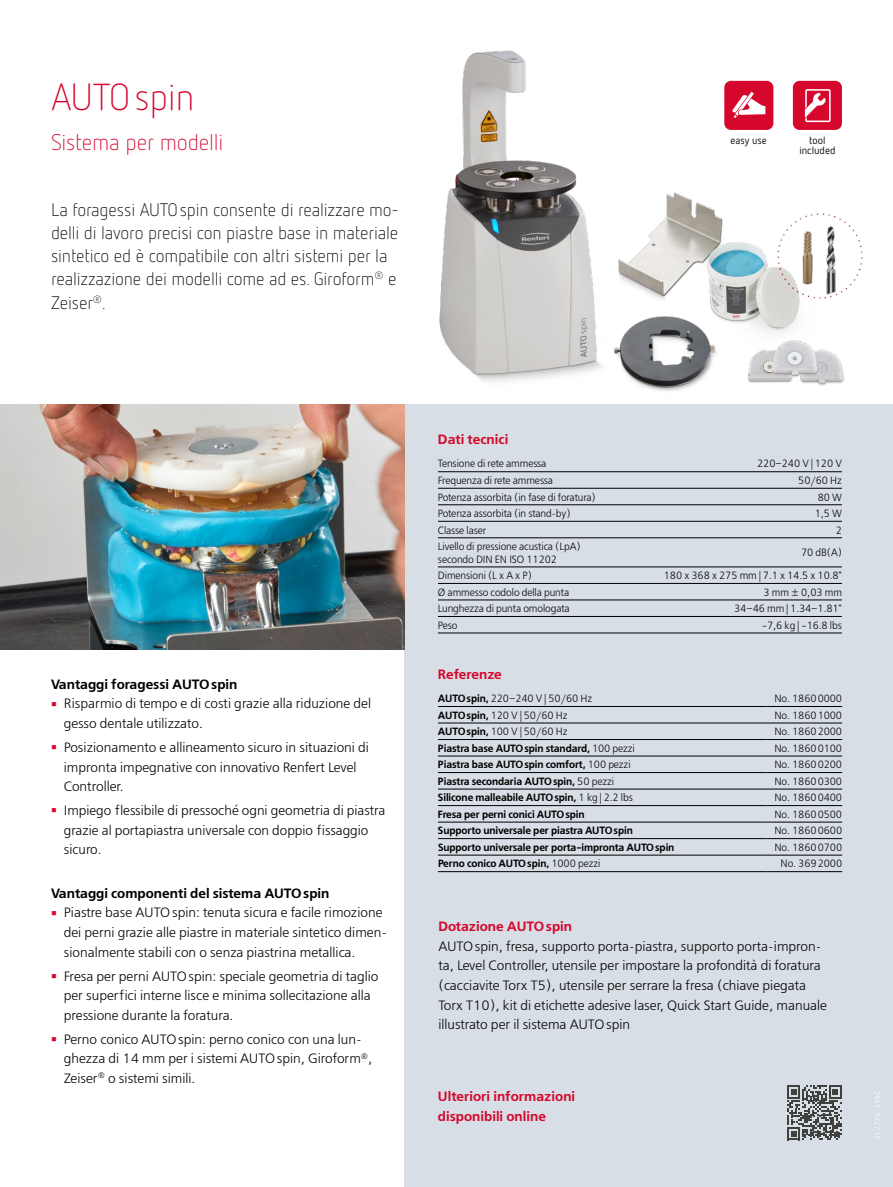
<style>
.page{position:relative;width:893px;height:1187px;background:#fff}
.page>*{position:absolute;margin:0;border:0;box-sizing:border-box;transform-origin:0 0}
.t1{font:300 37.5px "Netto Pro";letter-spacing:-.01em;color:#d5072d}
.t2{font:300 22.5px "Netto Pro";letter-spacing:-.01em;color:#d5072d}
.t3{font:300 18px/23.2px "Netto Pro";letter-spacing:-.01em;color:#000}
.t4{font:300 13.5px/19.6px "Free Set";color:#000}
.t5{font:600 13.5px/19.6px "Free Set";color:#d5072d}
.t6{font:600 13.5px "Free Set";color:#000}
.t7{font:300 10.5px/12.6px "Free Set";letter-spacing:-.01em;color:#000;scale:.96 1}
.t8{font:600 10.5px "Free Set";letter-spacing:-.01em;color:#000;scale:.96 1}
.t9{font:10.5px/10.5px "Netto Pro";color:#000;text-align:center}
.t10{font:300 7.5px "Free Set";color:#fff}
.s1{font-weight:600}
.s2{font-weight:300}
</style>
<div class="page">
<div style="left:404px;top:404px;width:489px;height:782px;background:#d8dee5"></div>
<img style="left:0;top:404px;width:404px;height:245px">
<img style="left:671px;top:192px;width:192px;height:199px">
<div style="left:724px;top:81px;width:49px;height:49px;background:#d5072d;border-radius:7px"></div>
<svg style="left:732px;top:92px;width:33px;height:26px"></svg>
<div style="left:793px;top:81px;width:49px;height:49px;background:#d5072d;border-radius:7px"></div>
<div style="left:805px;top:89px;width:26px;height:33px;border:2px solid #fff"></div>
<svg style="left:804px;top:92px;width:23px;height:28px"></svg>
<img style="left:390px;top:50px;width:281px;height:366px">
<hr style="left:438px;top:471px;width:219px;height:1px;background:#000">
<hr style="left:657px;top:471px;width:185px;height:1px;background:#000">
<hr style="left:438px;top:488px;width:219px;height:1px;background:#000">
<hr style="left:657px;top:488px;width:185px;height:1px;background:#000">
<hr style="left:438px;top:504px;width:219px;height:1px;background:#000">
<hr style="left:657px;top:504px;width:185px;height:1px;background:#000">
<hr style="left:438px;top:521px;width:219px;height:1px;background:#000">
<hr style="left:657px;top:521px;width:185px;height:1px;background:#000">
<hr style="left:438px;top:537px;width:219px;height:1px;background:#000">
<hr style="left:657px;top:537px;width:185px;height:1px;background:#000">
<hr style="left:438px;top:566px;width:219px;height:1px;background:#000">
<hr style="left:657px;top:566px;width:185px;height:1px;background:#000">
<hr style="left:438px;top:583px;width:219px;height:1px;background:#000">
<hr style="left:657px;top:583px;width:185px;height:1px;background:#000">
<hr style="left:438px;top:599px;width:219px;height:1px;background:#000">
<hr style="left:657px;top:599px;width:185px;height:1px;background:#000">
<hr style="left:438px;top:616px;width:219px;height:1px;background:#000">
<hr style="left:657px;top:616px;width:185px;height:1px;background:#000">
<hr style="left:438px;top:632px;width:219px;height:1px;background:#000">
<hr style="left:657px;top:632px;width:185px;height:1px;background:#000">
<svg style="left:787px;top:1085px;width:55px;height:54px"></svg>
<hr style="left:438px;top:706px;width:328px;height:1px;background:#000">
<hr style="left:766px;top:706px;width:76px;height:1px;background:#000">
<hr style="left:438px;top:722px;width:328px;height:1px;background:#000">
<hr style="left:766px;top:722px;width:76px;height:1px;background:#000">
<hr style="left:438px;top:739px;width:328px;height:1px;background:#000">
<hr style="left:766px;top:739px;width:76px;height:1px;background:#000">
<hr style="left:438px;top:755px;width:328px;height:1px;background:#000">
<hr style="left:766px;top:755px;width:76px;height:1px;background:#000">
<hr style="left:438px;top:772px;width:328px;height:1px;background:#000">
<hr style="left:766px;top:772px;width:76px;height:1px;background:#000">
<hr style="left:438px;top:788px;width:328px;height:1px;background:#000">
<hr style="left:766px;top:788px;width:76px;height:1px;background:#000">
<hr style="left:438px;top:805px;width:328px;height:1px;background:#000">
<hr style="left:766px;top:805px;width:76px;height:1px;background:#000">
<hr style="left:438px;top:821px;width:328px;height:1px;background:#000">
<hr style="left:766px;top:821px;width:76px;height:1px;background:#000">
<hr style="left:438px;top:838px;width:328px;height:1px;background:#000">
<hr style="left:766px;top:838px;width:76px;height:1px;background:#000">
<hr style="left:438px;top:854px;width:328px;height:1px;background:#000">
<hr style="left:766px;top:854px;width:76px;height:1px;background:#000">
<hr style="left:438px;top:871px;width:328px;height:1px;background:#000">
<hr style="left:766px;top:871px;width:76px;height:1px;background:#000">
<h1 class="t1" style="left:51px;top:73px;width:145px">AUTOspin</h1>
<h2 class="t2" style="left:51px;top:128px;width:174px">Sistema per modelli</h2>
<h3 class="t3" style="left:51px;top:197px;width:350px">La foragessi AUTOspin consente di realizzare mo&shy;delli di lavoro precisi con piastre base in materiale sintetico ed è compatibile con altri sistemi per la realizzazione dei modelli come ad es. Giroform<sup>®</sup> e Zeiser<sup>®</sup>.</h3>
<p class="t9" style="left:730px;top:134px;width:38px">easy use</p>
<p class="t9" style="left:799px;top:134px;width:38px">tool included</p>
<p class="t6" style="left:51px;top:676px;width:188px">Vantaggi foragessi AUTOspin</p>
<p class="t4" style="left:64px;top:694px;width:309px">Risparmio di tempo e di costi grazie alla riduzione del gesso dentale utilizzato.</p>
<p class="t4" style="left:64px;top:737px;width:307px">Posizionamento e allineamento sicuro in situazioni di impronta impegnative con innovativo Renfert Level<br>Controller.</p>
<p class="t4" style="left:64px;top:800px;width:323px">Impiego flessibile di pressoché ogni geometria di piastra grazie al portapiastra universale con doppio fissaggio sicuro.</p>
<p class="t6" style="left:51px;top:885px;width:280px">Vantaggi componenti del sistema AUTOspin</p>
<p class="t4" style="left:64px;top:903px;width:325px">Piastre base AUTOspin: tenuta sicura e facile rimozione dei perni grazie alle piastre in materiale sintetico dimen&shy;sionalmente stabili con o senza piastrina metallica.</p>
<p class="t4" style="left:64px;top:966px;width:316px">Fresa per perni AUTOspin: speciale geometria di taglio per superfici interne lisce e minima sollecitazione alla pressione durante la foratura.</p>
<p class="t4" style="left:64px;top:1029px;width:310px">Perno conico AUTOspin: perno conico con una lun&shy;ghezza di 14 mm per i sistemi AUTOspin, Giroform<sup>®</sup>,<br>Zeiser<sup>®</sup> o sistemi simili.</p>
<p class="t5" style="left:438px;top:430px;width:72px">Dati tecnici</p>
<p class="t7" style="left:438px;top:458px;width:114px">Tensione di rete ammessa</p>
<p class="t7" style="left:757px;top:458px;width:90px">220–240 V | 120 V</p>
<p class="t7" style="left:438px;top:474px;width:121px">Frequenza di rete ammessa</p>
<p class="t7" style="left:798px;top:474px;width:47px">50/60 Hz</p>
<p class="t7" style="left:438px;top:491px;width:166px">Potenza assorbita (in fase di foratura)</p>
<p class="t7" style="left:818px;top:491px;width:27px">80 W</p>
<p class="t7" style="left:438px;top:507px;width:140px">Potenza assorbita (in stand-by)</p>
<p class="t7" style="left:815px;top:507px;width:30px">1,5 W</p>
<p class="t7" style="left:438px;top:524px;width:52px">Classe laser</p>
<p class="t7" style="left:836px;top:524px;width:8px">2</p>
<p class="t7" style="left:438px;top:540px;width:150px">Livello di pressione acustica (LpA) secondo DIN EN ISO 11202</p>
<p class="t7" style="left:801px;top:546px;width:44px">70 dB(A)</p>
<p class="t7" style="left:438px;top:569px;width:99px">Dimensioni (L x A x P)</p>
<p class="t7" style="left:664px;top:569px;width:187px">180 x 368 x 275 mm | 7.1 x 14.5 x 10.8"</p>
<p class="t7" style="left:438px;top:586px;width:138px">Ø ammesso codolo della punta</p>
<p class="t7" style="left:764px;top:586px;width:83px">3 mm ± 0,03 mm</p>
<p class="t7" style="left:438px;top:602px;width:139px">Lunghezza di punta omologata</p>
<p class="t7" style="left:734px;top:602px;width:114px">34–46 mm | 1.34–1.81"</p>
<p class="t7" style="left:438px;top:619px;width:22px">Peso</p>
<p class="t7" style="left:762px;top:619px;width:85px">~7,6 kg | ~16.8 lbs</p>
<p class="t5" style="left:438px;top:665px;width:65px">Referenze</p>
<p class="t7" style="left:438px;top:692px;width:162px"><span class="s1">AUTOspin,</span> 220–240 V | 50/60 Hz</p>
<p class="t7" style="left:774px;top:692px;width:72px">No. 18600000</p>
<p class="t7" style="left:438px;top:709px;width:136px"><span class="s1">AUTOspin,</span> 120 V | 50/60 Hz</p>
<p class="t7" style="left:774px;top:709px;width:72px">No. 18601000</p>
<p class="t7" style="left:438px;top:725px;width:136px"><span class="s1">AUTOspin,</span> 100 V | 50/60 Hz</p>
<p class="t7" style="left:774px;top:725px;width:72px">No. 18602000</p>
<p class="t8" style="left:438px;top:741px;width:207px">Piastra base AUTOspin standard, <span class="s2">100 pezzi</span></p>
<p class="t7" style="left:774px;top:742px;width:72px">No. 18600100</p>
<p class="t8" style="left:438px;top:758px;width:202px">Piastra base AUTOspin comfort, <span class="s2">100 pezzi</span></p>
<p class="t7" style="left:774px;top:758px;width:72px">No. 18600200</p>
<p class="t8" style="left:438px;top:774px;width:185px">Piastra secondaria AUTOspin, <span class="s2">50 pezzi</span></p>
<p class="t7" style="left:774px;top:775px;width:72px">No. 18600300</p>
<p class="t8" style="left:438px;top:791px;width:205px">Silicone malleabile AUTOspin, <span class="s2">1 kg | 2.2 lbs</span></p>
<p class="t7" style="left:774px;top:791px;width:72px">No. 18600400</p>
<p class="t8" style="left:438px;top:807px;width:154px">Fresa per perni conici AUTOspin</p>
<p class="t7" style="left:774px;top:808px;width:72px">No. 18600500</p>
<p class="t8" style="left:438px;top:824px;width:205px">Supporto universale per piastra AUTOspin</p>
<p class="t7" style="left:774px;top:824px;width:72px">No. 18600600</p>
<p class="t8" style="left:438px;top:840px;width:248px">Supporto universale per porta-impronta AUTOspin</p>
<p class="t7" style="left:774px;top:841px;width:72px">No. 18600700</p>
<p class="t8" style="left:438px;top:857px;width:171px">Perno conico AUTOspin, <span class="s2">1000 pezzi</span></p>
<p class="t7" style="left:780px;top:857px;width:66px">No. 3692000</p>
<p class="t5" style="left:438px;top:916px;width:135px">Dotazione AUTOspin</p>
<p class="t4" style="left:438px;top:936px;width:390px">AUTOspin, fresa, supporto porta-piastra, supporto porta-impron&shy;ta, Level Controller, utensile per impostare la profondità di foratura (cacciavite Torx T5), utensile per serrare la fresa (chiave piegata Torx T10), kit di etichette adesive laser, Quick Start Guide, manuale illustrato per il sistema AUTOspin</p>
<p class="t5" style="left:438px;top:1086px;width:139px">Ulteriori informazioni disponibili online</p>
<p class="t10" style="left:873px;top:1140px;width:51px;rotate:-90deg">212776 319C</p>
</div>
